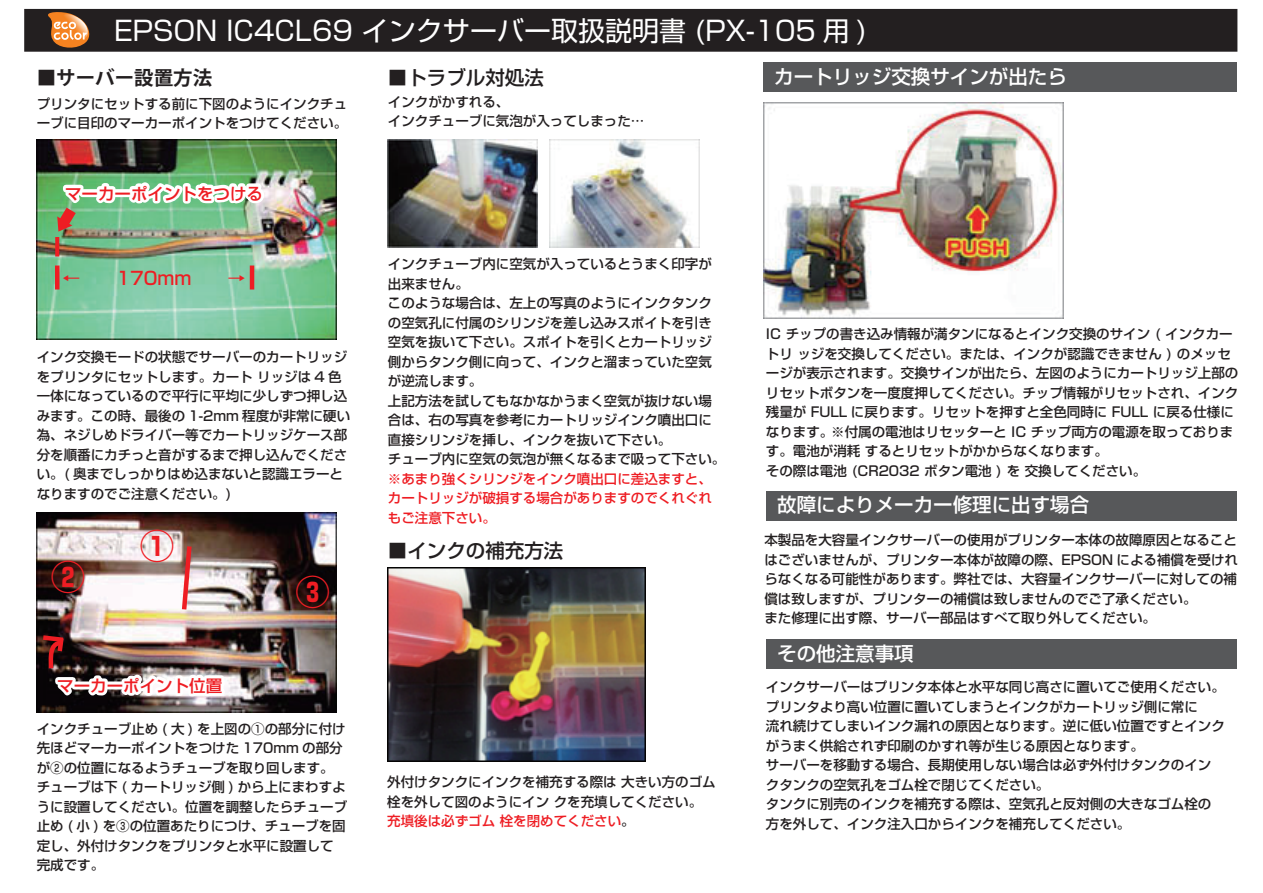
<style>
.page{position:relative;width:1263px;height:893px;background:#fff}
.page>*{position:absolute;margin:0;border:0;box-sizing:border-box;transform-origin:0 0}
.t1{font:700 34.5px "Shin Go Pro";color:#ee1d23}
.t2{font:27px "Shin Go Pro";color:#fff}
.t3{font:500 19.5px "Shin Go Pro";color:#fff}
.t4{font:500 19.5px "Shin Go Pro";color:#231f20}
.t5{font:700 19.5px "Koz Go Pro";color:#231f20}
.t6{font:500 18px "Shin Go Pro";color:#ee1d23}
.t7{font:500 16.5px "Shin Go Pro";color:#ee1d23}
.t8{font:500 13.5px/19.5px "Shin Go Pro";color:#231f20}
.t9{font:500 13.5px/19.5px "Shin Go Pro";color:#ee1d23;text-align:justify}
.s1{font-family:"Koz Go Pro";font-weight:700}
.s2{color:#ee1d23}
</style>
<div class="page">
<div style="left:24px;top:9px;width:1213px;height:43px;background:#231f20;border:3px solid #231f20"></div>
<svg style="left:43px;top:11px;width:48px;height:39px"></svg>
<div style="left:763px;top:62px;width:473px;height:30px;background:#57585a"></div>
<div style="left:766px;top:491px;width:470px;height:30px;background:#57585a"></div>
<div style="left:766px;top:640px;width:470px;height:29px;background:#57585a"></div>
<img style="left:37px;top:140px;width:300px;height:199px">
<div style="left:55px;top:265px;width:5px;height:24px;background:#ee1d23"></div>
<hr style="left:250px;top:265px;width:4px;height:24px;background:#ee1d23">
<svg style="left:55px;top:237px;width:4px;height:19px"></svg>
<img style="left:57px;top:178px;width:214px;height:54px">
<img style="left:37px;top:513px;width:300px;height:199px">
<img style="left:38px;top:633px;width:190px;height:68px">
<img style="left:764px;top:102px;width:300px;height:216px">
<img style="left:388px;top:140px;width:150px;height:108px">
<img style="left:550px;top:140px;width:150px;height:108px">
<img style="left:387px;top:568px;width:258px;height:193px">
<svg style="left:179px;top:542px;width:15px;height:72px"></svg>
<h2 class="t2" style="left:114px;top:8px;width:754px">EPSON IC4CL69 インクサーバー取扱説明書 (PX-105 用 )</h2>
<h3 class="t3" style="left:774px;top:60px;width:294px">カートリッジ交換サインが出たら</h3>
<h3 class="t5" style="left:37px;top:65px;width:177px">■サーバー設置方法</h3>
<h3 class="t4" style="left:388px;top:61px;width:157px"><span class="s1">■</span>トラブル対処法</h3>
<p class="t8" style="left:37px;top:92px;width:312px">プリンタにセットする前に下図のようにインクチューブに目印のマーカーポイントをつけてください。</p>
<p class="t7" style="left:65px;top:180px;width:199px">マーカーポイントをつける</p>
<h3 class="t6" style="left:62px;top:263px;width:184px">←　　170mm 　→</h3>
<p class="t8" style="left:37px;top:346px;width:315px">インク交換モードの状態でサーバーのカートリッジをプリンタにセットします。カート リッジは 4 色一体になっているので平行に平均に少しずつ押し込みます。この時、最後の 1-2mm 程度が非常に硬い為、ネジしめドライバー等でカートリッジケース部分を順番にカチっと音がするまで押し込んでください。( 奥までしっかりはめ込まないと認識エラーとなりますのでご注意ください。)</p>
<h1 class="t1" style="left:51px;top:549px;width:36px">②</h1>
<h1 class="t1" style="left:140px;top:519px;width:36px">①</h1>
<p class="t7" style="left:57px;top:672px;width:167px">マーカーポイント位置</p>
<h1 class="t1" style="left:295px;top:564px;width:36px">③</h1>
<p class="t8" style="left:37px;top:717px;width:312px">インクチューブ止め ( 大 ) を上図の①の部分に付け先ほどマーカーポイントをつけた 170mm の部分が②の位置になるようチューブを取り回します。チューブは下 ( カートリッジ側 ) から上にまわすように設置してください。位置を調整したらチューブ止め ( 小 ) を③の位置あたりにつけ、チューブを固定し、外付けタンクをプリンタと水平に設置して完成です。</p>
<p class="t8" style="left:388px;top:90px;width:258px">インクがかすれる、<br>インクチューブに気泡が入ってしまった…</p>
<p class="t8" style="left:388px;top:253px;width:339px">インクチューブ内に空気が入っているとうまく印字が出来ません。<br>このような場合は、左上の写真のようにインクタンクの空気孔に付属のシリンジを差し込みスポイトを引き空気を抜いて下さい。スポイトを引くとカートリッジ側からタンク側に向って、インクと溜まっていた空気が逆流します。<br>上記方法を試してもなかなかうまく空気が抜けない場合は、右の写真を参考にカートリッジインク噴出口に直接シリンジを挿し、インクを抜いて下さい。<br>チューブ内に空気の気泡が無くなるまで吸って下さい。</p>
<p class="t9" style="left:388px;top:467px;width:325px">※あまり強くシリンジをインク噴出口に差込ますと、カートリッジが破損する場合がありますのでくれぐれもご注意下さい。</p>
<h3 class="t4" style="left:388px;top:534px;width:177px"><span class="s1">■</span>インクの補充方法</h3>
<p class="t8" style="left:387px;top:771px;width:330px">外付けタンクにインクを補充する際は 大きい方のゴム栓を外して図のようにイン クを充填してください。<span class="s2">充填後は必ずゴム 栓を閉めてください</span>。</p>
<p class="t8" style="left:766px;top:323px;width:474px">IC チップの書き込み情報が満タンになるとインク交換のサイン ( インクカートリ ッジを交換してください。または、インクが認識できません ) のメッセージが表示されます。交換サインが出たら、左図のようにカートリッジ上部のリセットボタンを一度度押してください。チップ情報がリセットされ、インク残量が FULL に戻ります。リセットを押すと全色同時に FULL に戻る仕様になります。※付属の電池はリセッターと IC チップ両方の電源を取っております。電池が消耗 するとリセットがかからなくなります。<br>その際は電池 (CR2032 ボタン電池 ) を 交換してください。</p>
<h3 class="t3" style="left:777px;top:489px;width:313px">故障によりメーカー修理に出す場合</h3>
<p class="t8" style="left:764px;top:529px;width:475px">本製品を大容量インクサーバーの使用がプリンター本体の故障原因となることはございませんが、プリンター本体が故障の際、EPSON による補償を受けれらなくなる可能性があります。弊社では、大容量インクサーバーに対しての補償は致しますが、プリンターの補償は致しませんのでご了承ください。<br>また修理に出す際、サーバー部品はすべて取り外してください。</p>
<h3 class="t3" style="left:777px;top:637px;width:138px">その他注意事項</h3>
<p class="t8" style="left:766px;top:676px;width:460px">インクサーバーはプリンタ本体と水平な同じ高さに置いてご使用ください。プリンタより高い位置に置いてしまうとインクがカートリッジ側に常に<br>流れ続けてしまいインク漏れの原因となります。逆に低い位置ですとインクがうまく供給されず印刷のかすれ等が生じる原因となります。<br>サーバーを移動する場合、長期使用しない場合は必ず外付けタンクのインクタンクの空気孔をゴム栓で閉じてください。<br>タンクに別売のインクを補充する際は、空気孔と反対側の大きなゴム栓の方を外して、インク注入口からインクを補充してください。</p>
</div>
